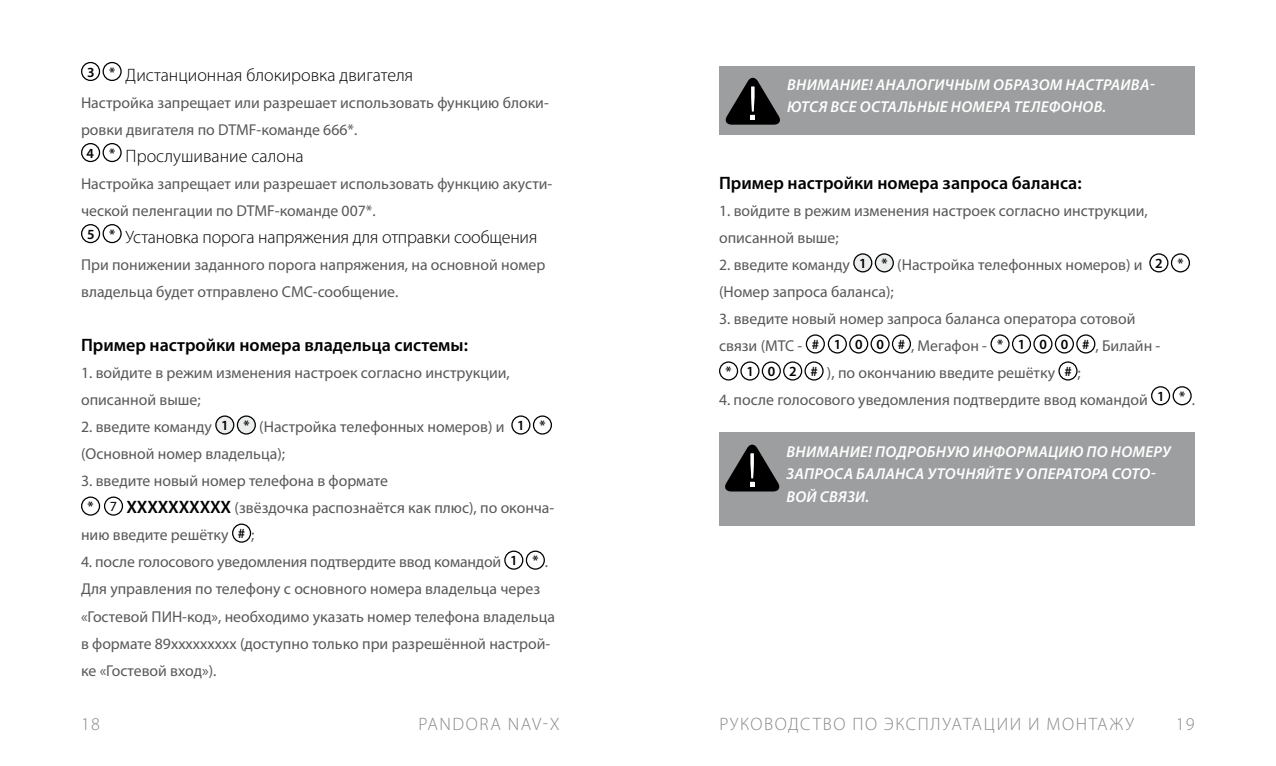
<style>
.page{position:relative;width:1276px;height:766px;background:#fff}
.page>*{position:absolute;margin:0;border:0;box-sizing:border-box;transform-origin:0 0}
.t1{font:300 18px "Myriad Pro";color:#000}
.t2{font:600 18px "Myriad Pro";color:#000}
.t3{font:300 18px "Myriad Pro";letter-spacing:.09em;color:#87888a}
.t4{font:15.75px/27px "Myriad Pro";color:#58585a}
.t5{font:italic 600 15.75px/22.5px "Myriad Pro";letter-spacing:.02em;color:#fff}
.s1{font-weight:600;font-size:13.95px;color:#000}
.s2{font-size:13.95px;color:#000}
.s3{font-weight:600;font-size:18px;color:#000}
</style>
<div class="page">
<div style="left:81px;top:62px;width:19px;height:19px;border:1px solid #000;border-radius:50%"></div>
<div style="left:103px;top:62px;width:19px;height:19px;border:1px solid #000;border-radius:50%"></div>
<div style="left:81px;top:143px;width:19px;height:19px;border:1px solid #000;border-radius:50%"></div>
<div style="left:103px;top:143px;width:19px;height:19px;border:1px solid #000;border-radius:50%"></div>
<div style="left:81px;top:224px;width:19px;height:19px;border:1px solid #000;border-radius:50%"></div>
<div style="left:103px;top:224px;width:19px;height:19px;border:1px solid #000;border-radius:50%"></div>
<div style="left:216px;top:416px;width:18px;height:18px;background:#eceded;border-radius:50%"></div>
<div style="left:215px;top:415px;width:19px;height:19px;border:1px solid #000;border-radius:50%"></div>
<div style="left:237px;top:416px;width:18px;height:18px;background:#eceded;border-radius:50%"></div>
<div style="left:237px;top:415px;width:19px;height:19px;border:1px solid #000;border-radius:50%"></div>
<div style="left:511px;top:415px;width:19px;height:19px;border:1px solid #000;border-radius:50%"></div>
<div style="left:533px;top:415px;width:19px;height:19px;border:1px solid #000;border-radius:50%"></div>
<div style="left:104px;top:496px;width:19px;height:19px;border:1px solid #000;border-radius:50%"></div>
<div style="left:81px;top:496px;width:19px;height:19px;border:1px solid #000;border-radius:50%"></div>
<div style="left:232px;top:523px;width:19px;height:19px;border:1px solid #000;border-radius:50%"></div>
<div style="left:504px;top:550px;width:19px;height:19px;border:1px solid #000;border-radius:50%"></div>
<div style="left:526px;top:550px;width:19px;height:19px;border:1px solid #000;border-radius:50%"></div>
<div style="left:854px;top:254px;width:17px;height:18px;background:#eceded;border-radius:50%"></div>
<div style="left:853px;top:253px;width:19px;height:19px;border:1px solid #000;border-radius:50%"></div>
<div style="left:875px;top:254px;width:18px;height:18px;background:#eceded;border-radius:50%"></div>
<div style="left:875px;top:253px;width:19px;height:19px;border:1px solid #000;border-radius:50%"></div>
<div style="left:1149px;top:253px;width:19px;height:19px;border:1px solid #000;border-radius:50%"></div>
<div style="left:1171px;top:253px;width:19px;height:19px;border:1px solid #000;border-radius:50%"></div>
<div style="left:849px;top:334px;width:19px;height:19px;border:1px solid #000;border-radius:50%"></div>
<div style="left:870px;top:334px;width:19px;height:19px;border:1px solid #000;border-radius:50%"></div>
<div style="left:892px;top:334px;width:19px;height:19px;border:1px solid #000;border-radius:50%"></div>
<div style="left:828px;top:334px;width:19px;height:19px;border:1px solid #000;border-radius:50%"></div>
<div style="left:806px;top:334px;width:19px;height:19px;border:1px solid #000;border-radius:50%"></div>
<div style="left:1033px;top:334px;width:19px;height:19px;border:1px solid #000;border-radius:50%"></div>
<div style="left:1054px;top:334px;width:20px;height:19px;border:1px solid #000;border-radius:50%"></div>
<div style="left:1076px;top:334px;width:19px;height:19px;border:1px solid #000;border-radius:50%"></div>
<div style="left:1012px;top:334px;width:19px;height:19px;border:1px solid #000;border-radius:50%"></div>
<div style="left:990px;top:334px;width:19px;height:19px;border:1px solid #000;border-radius:50%"></div>
<div style="left:762px;top:361px;width:19px;height:19px;border:1px solid #000;border-radius:50%"></div>
<div style="left:804px;top:361px;width:19px;height:19px;border:1px solid #000;border-radius:50%"></div>
<div style="left:719px;top:361px;width:19px;height:19px;border:1px solid #000;border-radius:50%"></div>
<div style="left:740px;top:361px;width:19px;height:19px;border:1px solid #000;border-radius:50%"></div>
<div style="left:783px;top:361px;width:19px;height:19px;border:1px solid #000;border-radius:50%"></div>
<div style="left:1058px;top:361px;width:19px;height:19px;border:1px solid #000;border-radius:50%"></div>
<div style="left:1151px;top:386px;width:19px;height:19px;border:1px solid #000;border-radius:50%"></div>
<div style="left:1172px;top:386px;width:19px;height:19px;border:1px solid #000;border-radius:50%"></div>
<div style="left:719px;top:65px;width:476px;height:69px;background:#9c9e9f"></div>
<svg style="left:725px;top:78px;width:55px;height:47px"></svg>
<div style="left:719px;top:432px;width:475px;height:93px;background:#9c9e9f"></div>
<svg style="left:725px;top:444px;width:55px;height:47px"></svg>
<p class="t1" style="left:87px;top:64px;width:328px"><sup>3</sup> <sup>*</sup> Дистанционная блокировка двигателя</p>
<p class="t4" style="left:81px;top:89px;width:469px">Настройка запрещает или разрешает использовать функцию блоки&shy;ровки двигателя по DTMF-команде 666*.</p>
<p class="t1" style="left:86px;top:145px;width:219px"><sup>4</sup> <sup>*</sup> Прослушивание салона</p>
<p class="t4" style="left:81px;top:170px;width:473px">Настройка запрещает или разрешает использовать функцию акусти&shy;ческой пеленгации по DTMF-команде 007*.</p>
<p class="t1" style="left:87px;top:226px;width:452px"><sup>5</sup> <sup>*</sup> Установка порога напряжения для отправки сообщения</p>
<p class="t4" style="left:81px;top:251px;width:466px">При понижении заданного порога напряжения, на основной номер владельца будет отправлено СМС-сообщение.</p>
<p class="t2" style="left:81px;top:334px;width:388px">Пример настройки номера владельца системы:</p>
<p class="t4" style="left:81px;top:359px;width:430px">1. войдите в режим изменения настроек согласно инструкции, описанной выше;</p>
<p class="t4" style="left:81px;top:413px;width:466px">2. введите команду <span class="s1">1 *</span> (Настройка телефонных номеров) и <span class="s1">1 * </span>(Основной номер владельца);</p>
<p class="t4" style="left:81px;top:467px;width:308px">3. введите новый номер телефона в формате</p>
<p class="t4" style="left:88px;top:494px;width:468px"><span class="s1">*</span> <span class="s2">7</span> <span class="s3">XXXXXXXXXX</span> (звёздочка распознаётся как плюс), по оконча-</p>
<p class="t4" style="left:81px;top:521px;width:175px">нию введите решётку <span class="s1">#</span> ;</p>
<p class="t4" style="left:81px;top:548px;width:475px">4. после голосового уведомления подтвердите ввод командой <span class="s1">1 *</span> .<br>Для управления по телефону с основного номера владельца через «Гостевой ПИН-код», необходимо указать номер телефона владельца в формате 89xxxxxxxxx (доступно только при разрешённой настрой&shy;ке «Гостевой вход»).</p>
<p class="t5" style="left:787px;top:73px;width:369px">ВНИМАНИЕ! АНАЛОГИЧНЫМ ОБРАЗОМ НАСТРАИВА-<br>ЮТСЯ ВСЕ ОСТАЛЬНЫЕ НОМЕРА ТЕЛЕФОНОВ.</p>
<p class="t2" style="left:719px;top:172px;width:364px">Пример настройки номера запроса баланса:</p>
<p class="t4" style="left:719px;top:197px;width:430px">1. войдите в режим изменения настроек согласно инструкции, описанной выше;</p>
<p class="t4" style="left:719px;top:251px;width:466px">2. введите команду <span class="s1">1 *</span> (Настройка телефонных номеров) и <span class="s1">2 * </span>(Номер запроса баланса);</p>
<p class="t4" style="left:719px;top:305px;width:418px">3. введите новый номер запроса баланса оператора сотовой</p>
<p class="t4" style="left:719px;top:332px;width:443px">связи (МТС - <span class="s1"># 1 0 0 #</span> , Мегафон - <span class="s1">* 1 0 0 #</span> , Билайн -</p>
<p class="t4" style="left:725px;top:359px;width:357px"><span class="s1">* 1 0 2 #</span> ), по окончанию введите решётку <span class="s1">#</span> ;</p>
<p class="t4" style="left:719px;top:386px;width:477px">4. после голосового уведомления подтвердите ввод командой <sup>1</sup> <sup>*</sup> .</p>
<p class="t5" style="left:786px;top:439px;width:385px">ВНИМАНИЕ! ПОДРОБНУЮ ИНФОРМАЦИЮ ПО НОМЕРУ<br>ЗАПРОСА БАЛАНСА УТОЧНЯЙТЕ У ОПЕРАТОРА СОТО-<br>ВОЙ СВЯЗИ.</p>
<p class="t3" style="left:81px;top:712px;width:20px">18</p>
<p class="t3" style="left:418px;top:712px;width:143px">PANDORA NAV-X</p>
<p class="t3" style="left:719px;top:712px;width:416px">РУКОВОДСТВО ПО ЭКСПЛУАТАЦИИ И МОНТАЖУ</p>
<p class="t3" style="left:1175px;top:712px;width:20px">19</p>
</div>
